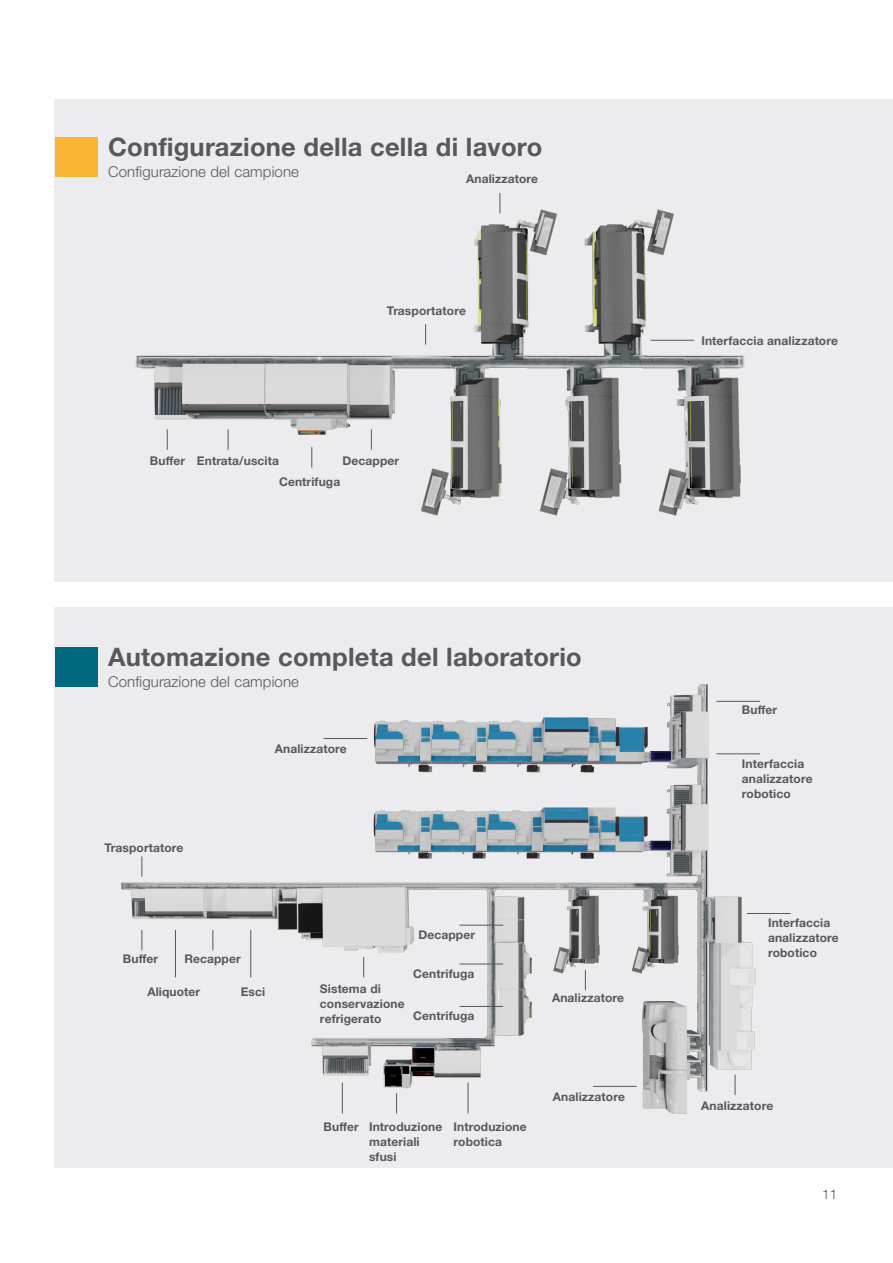
<style>
.page{position:relative;width:893px;height:1263px;background:#fff}
.page>*{position:absolute;margin:0;border:0;box-sizing:border-box;transform-origin:0 0}
.Body_Copy{font:700 25.5px "Helvetica Neue LTW1 G";letter-spacing:.01em;color:#57585a}
.Body_Copy-2{font:300 15px "Helvetica Neue LTW1 G";letter-spacing:.01em;color:#57585a}
.t1{font:300 13.5px "Helvetica Neue LTW1 G";color:#57585a}
.Body_Copy-3{font:700 12px/15px "Helvetica Neue LTW1 G";letter-spacing:.01em;color:#57585a}
</style>
<div class="page">
<div style="left:55px;top:607px;width:838px;height:561px;background:#ececee"></div>
<div style="left:55px;top:99px;width:838px;height:482px;background:#ececee"></div>
<img style="left:121px;top:684px;width:639px;height:430px">
<hr style="left:459px;top:925px;width:44px;height:1px;background:#57585a">
<hr style="left:459px;top:1006px;width:44px;height:1px;background:#57585a">
<hr style="left:593px;top:1086px;width:44px;height:1px;background:#57585a">
<hr style="left:747px;top:913px;width:44px;height:1px;background:#57585a">
<svg style="left:585px;top:970px;width:1px;height:20px"></svg>
<svg style="left:141px;top:856px;width:1px;height:21px"></svg>
<svg style="left:141px;top:930px;width:1px;height:20px"></svg>
<hr style="left:175px;top:930px;width:1px;height:47px;background:#57585a">
<svg style="left:212px;top:930px;width:1px;height:20px"></svg>
<hr style="left:250px;top:930px;width:1px;height:47px;background:#57585a">
<svg style="left:363px;top:957px;width:1px;height:20px"></svg>
<svg style="left:735px;top:1075px;width:1px;height:20px"></svg>
<hr style="left:716px;top:753px;width:44px;height:1px;background:#57585a">
<hr style="left:716px;top:701px;width:44px;height:1px;background:#57585a">
<hr style="left:324px;top:738px;width:43px;height:1px;background:#57585a">
<hr style="left:342px;top:1082px;width:1px;height:31px;background:#57585a">
<svg style="left:396px;top:1093px;width:1px;height:20px"></svg>
<hr style="left:468px;top:1082px;width:1px;height:31px;background:#57585a">
<img style="left:94px;top:153px;width:651px;height:363px">
<hr style="left:651px;top:340px;width:43px;height:1px;background:#57585a">
<svg style="left:371px;top:429px;width:1px;height:21px"></svg>
<svg style="left:311px;top:447px;width:1px;height:20px"></svg>
<svg style="left:228px;top:429px;width:1px;height:21px"></svg>
<svg style="left:167px;top:429px;width:1px;height:21px"></svg>
<svg style="left:500px;top:193px;width:1px;height:20px"></svg>
<svg style="left:425px;top:324px;width:1px;height:21px"></svg>
<div style="left:55px;top:137px;width:42px;height:39px;background:#f8b432"></div>
<div style="left:55px;top:647px;width:42px;height:39px;background:#00687f"></div>
<hr style="left:459px;top:964px;width:44px;height:1px;background:#57585a">
<p class="Body_Copy" style="left:108px;top:131px;width:436px">Configurazione della cella di lavoro</p>
<p class="Body_Copy-2" style="left:108px;top:162px;width:192px">Configurazione del campione</p>
<p class="Body_Copy-3" style="left:466px;top:171px;width:74px">Analizzatore</p>
<p class="Body_Copy-3" style="left:150px;top:453px;width:37px">Buffer</p>
<p class="Body_Copy-3" style="left:197px;top:453px;width:84px">Entrata/uscita</p>
<p class="Body_Copy-3" style="left:387px;top:303px;width:80px">Trasportatore</p>
<p class="Body_Copy-3" style="left:342px;top:453px;width:58px">Decapper</p>
<p class="Body_Copy-3" style="left:279px;top:474px;width:63px">Centrifuga</p>
<p class="Body_Copy" style="left:108px;top:641px;width:475px">Automazione completa del laboratorio</p>
<p class="Body_Copy-2" style="left:108px;top:672px;width:192px">Configurazione del campione</p>
<p class="Body_Copy-3" style="left:275px;top:741px;width:74px">Analizzatore</p>
<p class="Body_Copy-3" style="left:105px;top:840px;width:80px">Trasportatore</p>
<p class="Body_Copy-3" style="left:123px;top:951px;width:37px">Buffer</p>
<p class="Body_Copy-3" style="left:184px;top:951px;width:58px">Recapper</p>
<p class="Body_Copy-3" style="left:147px;top:984px;width:54px">Aliquoter</p>
<p class="Body_Copy-3" style="left:241px;top:984px;width:26px">Esci</p>
<p class="Body_Copy-3" style="left:418px;top:927px;width:58px">Decapper</p>
<p class="Body_Copy-3" style="left:320px;top:981px;width:86px">Sistema di conservazione refrigerato</p>
<p class="Body_Copy-3" style="left:413px;top:966px;width:63px">Centrifuga</p>
<p class="Body_Copy-3" style="left:413px;top:1008px;width:63px">Centrifuga</p>
<p class="Body_Copy-3" style="left:552px;top:990px;width:74px">Analizzatore</p>
<p class="Body_Copy-3" style="left:324px;top:1119px;width:37px">Buffer</p>
<p class="Body_Copy-3" style="left:454px;top:1119px;width:75px">Introduzione robotica</p>
<p class="Body_Copy-3" style="left:369px;top:1119px;width:75px">Introduzione materiali sfusi</p>
<p class="Body_Copy-3" style="left:553px;top:1089px;width:74px">Analizzatore</p>
<p class="Body_Copy-3" style="left:701px;top:333px;width:138px">Interfaccia analizzatore</p>
<p class="Body_Copy-3" style="left:742px;top:702px;width:37px">Buffer</p>
<p class="Body_Copy-3" style="left:742px;top:756px;width:72px">Interfaccia analizzatore robotico</p>
<p class="Body_Copy-3" style="left:768px;top:915px;width:72px">Interfaccia analizzatore robotico</p>
<p class="Body_Copy-3" style="left:701px;top:1098px;width:74px">Analizzatore</p>
<p class="t1" style="left:822px;top:1185px;width:17px">11</p>
</div>
